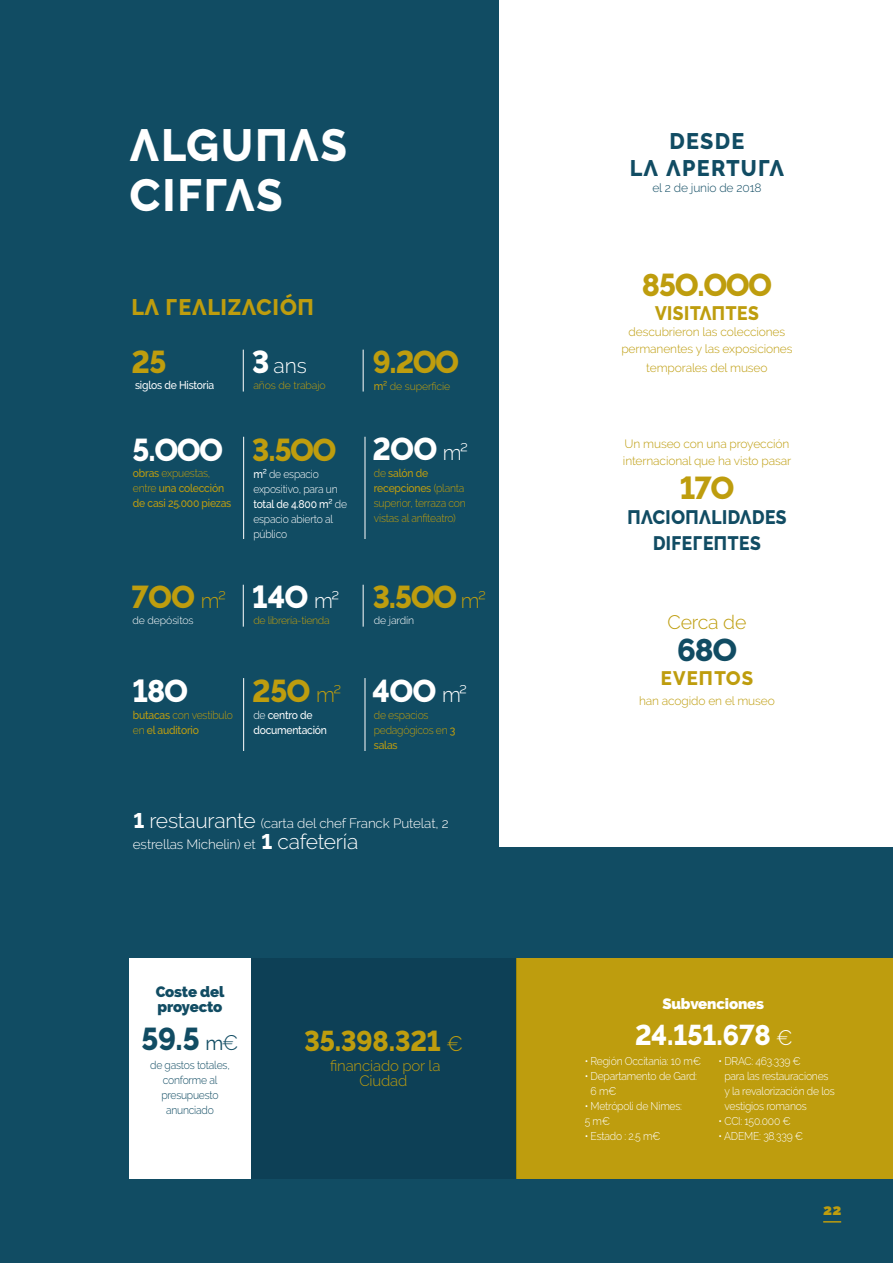
<style>
.page{position:relative;width:893px;height:1263px;background:#114c63}
.page>*{position:absolute;margin:0;border:0;box-sizing:border-box;transform-origin:0 0}
.TITRE_PAGE{font:700 45px/49.7px "Raleway Display";letter-spacing:-.02em;color:#fff;scale:.95 1}
.t1{font:700 31.5px "Raleway Display";letter-spacing:-.1em;color:#be9d0e;scale:.95 1}
.t2{font:700 31.5px "Raleway Display";letter-spacing:-.075em;color:#fff;scale:.95 1}
.t3{font:700 31.5px "Raleway Display";color:#114c63;scale:.95 1}
.t4{font:700 31.5px "Raleway Display";color:#114c63}
.t5{font:700 28.5px "Raleway Display";letter-spacing:-.075em;color:#fff;scale:.95 1}
.t6{font:700 28.5px "Raleway Display";letter-spacing:-.075em;color:#be9d0e;scale:.95 1}
.FOCUS{font:700 22.5px "Raleway Display";color:#114c63;scale:.95 1}
.FOCUS-2{font:700 22.5px "Raleway Display";letter-spacing:-.035em;color:#be9d0e;scale:.95 1}
.t7{font:300 21px "Raleway";color:#fff}
.t8{font:700 19.5px/25.5px "Raleway Display";letter-spacing:-.05em;color:#114c63;text-align:center;scale:.9 1}
.t9{font:700 19.5px "Raleway Display";letter-spacing:-.05em;color:#be9d0e;scale:.9 1}
.t10{font:300 19.5px "Raleway";letter-spacing:-.01em;color:#be9d0e}
.t11{font:700 19.5px "Raleway Display";letter-spacing:-.01em;color:#be9d0e;scale:.95 1}
.Petit_titre{font:300 15px/15px "Raleway";letter-spacing:-.01em;color:#be9d0e;text-align:center}
.Petit_titre-2{font:800 15px/15px "Raleway";letter-spacing:-.015em;color:#114c63}
.Petit_titre-3{font:800 15px "Raleway";letter-spacing:-.01em;color:#fff}
.t12{font:800 15px "Raleway";color:#be9d0e}
.t13{font:300 13.5px/21px "Raleway";letter-spacing:-.01em;color:#fff}
.t14{font:300 12px/16.5px "Raleway";letter-spacing:-.01em;color:#be9d0e}
.t15{font:300 12px "Raleway";letter-spacing:-.01em;color:#114c63}
.t16{font:300 11.25px/15px "Raleway";letter-spacing:-.02em;color:#fff;scale:.92 1}
.t17{font:300 11.25px/15px "Raleway";letter-spacing:-.02em;color:#be9d0e;scale:.92 1}
.t18{font:500 11.25px/15px "Raleway";letter-spacing:-.02em;color:#be9d0e;scale:.92 1}
.t19{font:300 11.25px/15px "Raleway";letter-spacing:-.02em;color:#114c63;text-align:center;scale:.92 1}
.t20{font:500 11.25px/15px "Raleway";letter-spacing:-.02em;color:#fff;scale:.92 1}
.t21{font:300 10.5px "Raleway";letter-spacing:-.01em;color:#be9d0e}
.t22{font:300 10.5px "Raleway";letter-spacing:-.01em;color:#fff}
.t23{font:300 10.5px "Raleway";letter-spacing:-.03em;color:#be9d0e}
.s1{font-family:"Raleway Display";font-weight:700;font-size:31.5px}
.s2{font-weight:500;font-size:11.25px}
.s3{font-family:"Raleway";font-weight:300;font-size:21px}
.s4{font-weight:300}
.s5{font-weight:500}
.s6{font-family:"Raleway Display";font-weight:700;font-size:21px}
.s7{font-size:21px}
.s8{font-family:"Raleway";font-weight:400;font-size:19.5px}
</style>
<div class="page">
<div style="left:500px;top:0;width:393px;height:846px;background:#fff"></div>
<div style="left:517px;top:959px;width:376px;height:220px;background:#be9d0e"></div>
<div style="left:250px;top:959px;width:267px;height:220px;background:#0d4056"></div>
<div style="left:130px;top:959px;width:121px;height:220px;background:#fff"></div>
<svg style="left:823px;top:1221px;width:18px;height:1px"></svg>
<hr style="left:243px;top:437px;width:1px;height:102px;background:#fff">
<hr style="left:243px;top:678px;width:1px;height:73px;background:#fff">
<hr style="left:365px;top:437px;width:1px;height:102px;background:#fff">
<hr style="left:365px;top:678px;width:1px;height:73px;background:#fff">
<hr style="left:363px;top:350px;width:1px;height:42px;background:#fff">
<hr style="left:363px;top:585px;width:1px;height:42px;background:#fff">
<hr style="left:243px;top:350px;width:1px;height:42px;background:#fff">
<hr style="left:243px;top:585px;width:1px;height:42px;background:#fff">
<p class="TITRE_PAGE" style="left:129px;top:120px;width:233px">ALGUNAS<br>CIFRAS</p>
<p class="FOCUS-2" style="left:131px;top:293px;width:195px">LA REALIZACIÓN</p>
<p class="t1" style="left:130px;top:343px;width:40px">25</p>
<p class="t7" style="left:251px;top:353px;width:57px"><span class="s1">3</span> ans</p>
<p class="t1" style="left:372px;top:343px;width:94px">9.200</p>
<p class="t20" style="left:135px;top:378px;width:88px">siglos de Historia</p>
<p class="t21" style="left:253px;top:379px;width:74px">años de trabajo</p>
<p class="t21" style="left:374px;top:380px;width:78px"><span class="s2">m²</span> de superficie</p>
<p class="t2" style="left:132px;top:431px;width:99px">5.000</p>
<p class="t1" style="left:251px;top:431px;width:92px">3.500</p>
<p class="t2" style="left:371px;top:430px;width:103px">200 <span class="s3">m²</span></p>
<p class="t18" style="left:133px;top:466px;width:109px">obras <span class="s4">expuestas, entre</span> una colección de casi 25.000 piezas</p>
<p class="t16" style="left:253px;top:466px;width:103px"><span class="s5">m²</span> de espacio expositivo, para un <span class="s5">total de 4.800 m²</span> de espacio abierto al público</p>
<p class="t17" style="left:374px;top:465px;width:101px">de <span class="s5">salón de recepciones</span> (planta superior, terraza con vistas al anfiteatro)</p>
<p class="t1" style="left:130px;top:578px;width:102px">700 <span class="s3">m²</span></p>
<p class="t2" style="left:251px;top:578px;width:94px">140 <span class="s3">m²</span></p>
<p class="t1" style="left:372px;top:578px;width:122px">3.500 <span class="s3">m²</span></p>
<p class="t22" style="left:133px;top:614px;width:63px">de depósitos</p>
<p class="t23" style="left:253px;top:614px;width:78px">de librería-tienda</p>
<p class="t22" style="left:374px;top:614px;width:42px">de jardín</p>
<p class="t2" style="left:132px;top:672px;width:62px">180</p>
<p class="t1" style="left:251px;top:672px;width:96px">250 <span class="s3">m²</span></p>
<p class="t2" style="left:371px;top:672px;width:102px">400 <span class="s3">m²</span></p>
<p class="t18" style="left:133px;top:707px;width:110px">butacas <span class="s4">con vestíbulo en</span> el auditorio</p>
<p class="t17" style="left:374px;top:707px;width:90px">de espacios pedagógicos en <span class="s5">3 salas</span></p>
<p class="t20" style="left:253px;top:708px;width:82px"><span class="s4">de</span> centro de documentación</p>
<p class="t13" style="left:133px;top:812px;width:317px"><span class="s6">1</span> <span class="s7">restaurante</span> (carta del chef Franck Putelat, 2 estrellas Michelin) et <span class="s6">1</span> <span class="s7">cafetería</span></p>
<p class="Petit_titre-2" style="left:156px;top:984px;width:70px">Coste del proyecto</p>
<p class="t3" style="left:141px;top:1020px;width:105px">59.5 <span class="s8">m</span><span class="s3">€</span></p>
<p class="t19" style="left:150px;top:1057px;width:88px">de gastos totales, conforme al presupuesto anunciado</p>
<p class="t6" style="left:304px;top:1023px;width:169px">35.398.321 <span class="s3">€</span></p>
<p class="Petit_titre" style="left:330px;top:1058px;width:112px">financiado por la<br>Ciudad</p>
<p class="FOCUS" style="left:669px;top:127px;width:82px">DESDE</p>
<p class="FOCUS" style="left:629px;top:154px;width:165px">LA APERTURA</p>
<p class="t15" style="left:652px;top:181px;width:111px">el 2 de junio de 2018</p>
<p class="t1" style="left:641px;top:266px;width:140px">850.000</p>
<p class="t9" style="left:654px;top:301px;width:118px">VISITANTES</p>
<p class="t14" style="left:621px;top:324px;width:173px;text-align:center">descubrieron las colecciones permanentes y las exposiciones</p>
<p class="t14" style="left:646px;top:360px;width:123px">temporales del museo</p>
<p class="t14" style="left:623px;top:436px;width:170px">Un museo con una proyección internacional que ha visto pasar</p>
<p class="t1" style="left:679px;top:469px;width:61px">170</p>
<p class="t8" style="left:627px;top:504px;width:180px">NACIONALIDADES<br>DIFERENTES</p>
<p class="t10" style="left:667px;top:611px;width:81px">Cerca de</p>
<p class="t4" style="left:676px;top:631px;width:63px">680</p>
<p class="t11" style="left:660px;top:666px;width:100px">EVENTOS</p>
<p class="t14" style="left:639px;top:692px;width:137px">han acogido en el museo</p>
<p class="Petit_titre-3" style="left:662px;top:995px;width:103px">Subvenciones</p>
<p class="t5" style="left:634px;top:1018px;width:168px">24.151.678 <span class="s3">€</span></p>
<p class="t16" style="left:585px;top:1053px;width:128px">• Región Occitania: 10 m€</p>
<p class="t16" style="left:591px;top:1068px;width:117px;text-indent:-6px">• Departamento de Gard:<br>6 m€</p>
<p class="t16" style="left:585px;top:1098px;width:107px">• Metrópoli de Nimes:</p>
<p class="t16" style="left:585px;top:1113px;width:29px">5 m€</p>
<p class="t16" style="left:585px;top:1128px;width:84px">• Estado : 2.5 m€</p>
<p class="t16" style="left:724px;top:1053px;width:121px;text-indent:-6px">• DRAC: 463.339 €<br>para las restauraciones y la revalorización de los vestigios romanos</p>
<p class="t16" style="left:719px;top:1113px;width:80px">• CCI: 150.000 €</p>
<p class="t16" style="left:719px;top:1128px;width:94px">• ADEME: 38.339 €</p>
<h3 class="t12" style="left:823px;top:1201px;width:20px">22</h3>
</div>
